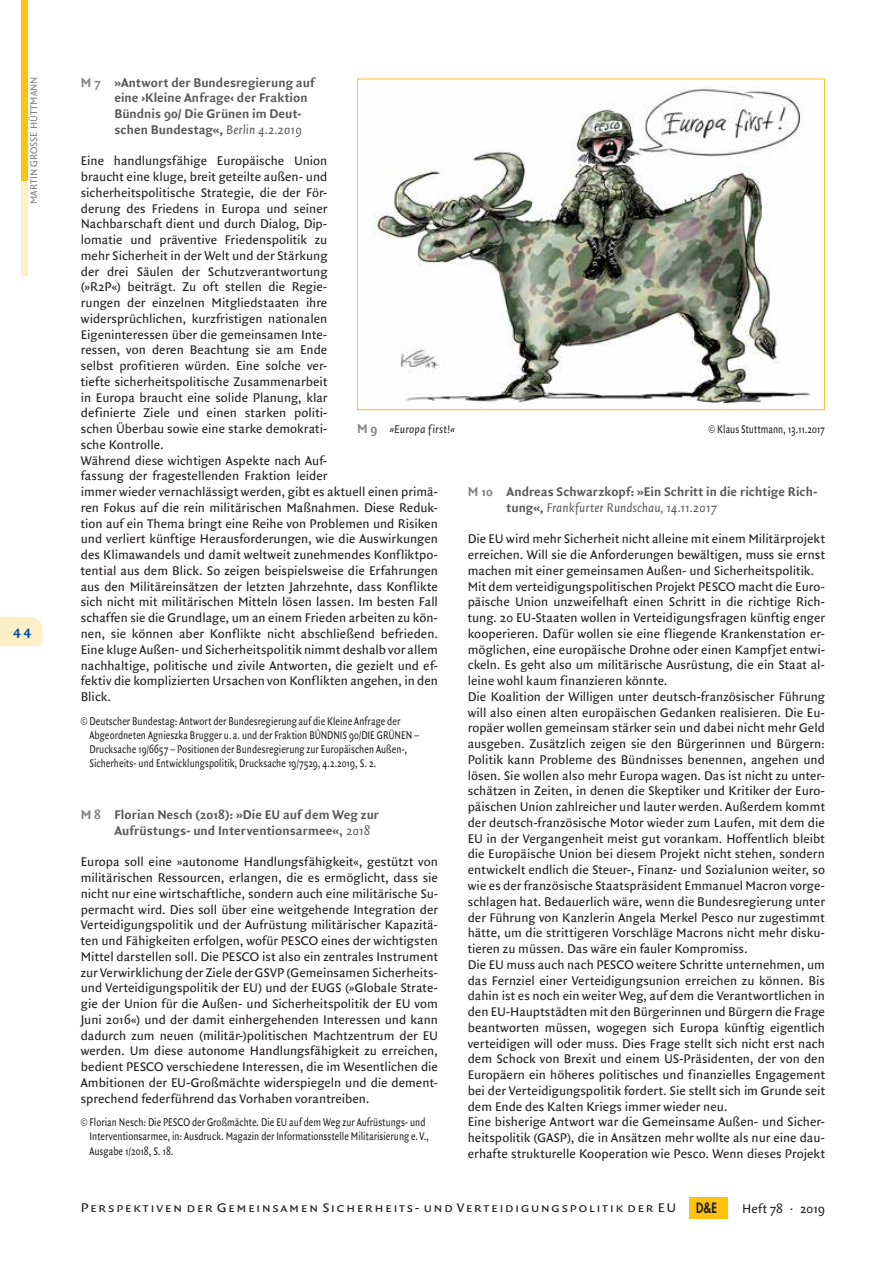
<style>
.page{position:relative;width:893px;height:1263px;background:#fff}
.page>*{position:absolute;margin:0;border:0;box-sizing:border-box;transform-origin:0 0}
.t1{font:800 13.8px "Futura";color:#231f20;scale:.82 1}
.t2{font:13.5px/15.8px "Quadraat Sans";color:#231f20}
.t3{font:700 13.5px/15.8px "Quadraat Sans";letter-spacing:.005em;color:#58595b}
.t4{font:13.5px "Quadraat Sans Caps";letter-spacing:.1em;color:#231f20;scale:1.1 1}
.t5{font:700 13.5px "Quadraat Sans";color:#034ea2;scale:1.1 1}
.t6{font:12px/14.2px "Quadraat Sans";letter-spacing:.005em;color:#231f20;scale:.8 1}
.t7{font:italic 12px "Quadraat Sans";letter-spacing:.01em;color:#231f20}
.t8{font:10.5px "Quadraat Sans";letter-spacing:-.005em;color:#808285}
.s1{color:#808285}
.s2{font-weight:400;font-style:italic}
.s3{font-weight:700;font-style:normal;font-size:13.5px;color:#808285}
</style>
<div class="page">
<img style="left:373px;top:86px;width:438px;height:319px">
<div style="left:357px;top:79px;width:468px;height:331px;border:1px solid #ffc20e"></div>
<svg style="left:0;top:617px;width:42px;height:29px"></svg>
<div style="left:21px;top:0;width:7px;height:181px;background:#ffc20e"></div>
<div style="left:21px;top:181px;width:7px;height:95px;background:#ffefc6"></div>
<div style="left:689px;top:1197px;width:38px;height:21px;background:#ffc20e"></div>
<p class="t8" style="left:30px;top:204px;width:129px;rotate:-90deg">MARTIN GROSSE HÜTTMANN</p>
<p class="t5" style="left:14px;top:625px;width:18px">44</p>
<p class="t3" style="left:114px;top:75px;width:202px;text-indent:-34px"><span class="s1">M 7</span> »Antwort der Bundesregierung auf eine ›Kleine Anfrage‹ der Fraktion Bündnis 90/ Die Grünen im Deut&shy;schen Bundestag«, <span class="s2">Berlin 4.2.2019</span></p>
<p class="t2" style="left:81px;top:154px;width:359px">Eine handlungsfähige Europäische Union<br>braucht eine kluge, breit geteilte außen- und sicherheitspolitische Strategie, die der För-<br>derung des Friedens in Europa und seiner<br>Nachbarschaft dient und durch Dialog, Dip-<br>lomatie und präventive Friedenspolitik zu<br>mehr Sicherheit in der Welt und der Stärkung<br>der drei Säulen der Schutzverantwortung<br>(»R2P«) beiträgt. Zu oft stellen die Regie-<br>rungen der einzelnen Mitgliedstaaten ihre<br>widersprüchlichen, kurzfristigen nationalen<br>Eigeninteressen über die gemeinsamen Inte-<br>ressen, von deren Beachtung sie am Ende<br>selbst profitieren würden. Eine solche ver-<br>tiefte sicherheitspolitische Zusammenarbeit<br>in Europa braucht eine solide Planung, klar<br>definierte Ziele und einen starken politi-<br>schen Überbau sowie eine starke demokrati-<br>sche Kontrolle.<br>Während diese wichtigen Aspekte nach Auf-<br>fassung der fragestellenden Fraktion leider<br>immer wieder vernachlässigt werden, gibt es aktuell einen primä&shy;ren Fokus auf die rein militärischen Maßnahmen. Diese Reduk&shy;tion auf ein Thema bringt eine Reihe von Problemen und Risiken und verliert künftige Herausforderungen, wie die Auswirkungen des Klimawandels und damit weltweit zunehmendes Konfliktpo&shy;tential aus dem Blick. So zeigen beispielsweise die Erfahrungen aus den Militäreinsätzen der letzten Jahrzehnte, dass Konflikte sich nicht mit militärischen Mitteln lösen lassen. Im besten Fall schaffen sie die Grundlage, um an einem Frieden arbeiten zu kön&shy;nen, sie können aber Konflikte nicht abschließend befrieden.<br>Eine kluge Außen- und Sicherheitspolitik nimmt deshalb vor allem nachhaltige, politische und zivile Antworten, die gezielt und ef&shy;fektiv die komplizierten Ursachen von Konflikten angehen, in den Blick.</p>
<p class="t6" style="left:89px;top:714px;width:413px;text-indent:-9px">© Deutscher Bundestag: Antwort der Bundesregierung auf die Kleine Anfrage der Abgeordneten Agnieszka Brugger u. a. und der Fraktion BÜNDNIS 90/DIE GRÜNEN – Drucksache 19/6657 – Positionen der Bundesregierung zur Europäischen Außen-, Sicherheits- und Entwicklungspolitik, Drucksache 19/7529, 4.2.2019, S. 2.</p>
<p class="t3" style="left:114px;top:808px;width:266px;text-indent:-34px"><span class="s1">M 8</span> Florian Nesch (2018): »Die EU auf dem Weg zur<br>Aufrüstungs- und Interventionsarmee«, <span class="s2">2018</span></p>
<p class="t2" style="left:81px;top:855px;width:359px;text-align:justify">Europa soll eine »autonome Handlungsfähigkeit«, gestützt von militärischen Ressourcen, erlangen, die es ermöglicht, dass sie nicht nur eine wirtschaftliche, sondern auch eine militärische Su&shy;permacht wird. Dies soll über eine weitgehende Integration der Verteidigungspolitik und der Aufrüstung militärischer Kapazitä&shy;ten und Fähigkeiten erfolgen, wofür PESCO eines der wichtigsten Mittel darstellen soll. Die PESCO ist also ein zentrales Instrument zur Verwirklichung der Ziele der GSVP (Gemeinsamen Sicherheits&shy;und Verteidigungspolitik der EU) und der EUGS (»Globale Strate&shy;gie der Union für die Außen- und Sicherheitspolitik der EU vom Juni 2016«) und der damit einhergehenden Interessen und kann dadurch zum neuen (militär-)politischen Machtzentrum der EU werden. Um diese autonome Handlungsfähigkeit zu erreichen, bedient PESCO verschiedene Interessen, die im Wesentlichen die Ambitionen der EU-Großmächte widerspiegeln und die dement&shy;sprechend federführend das Vorhaben vorantreiben.</p>
<p class="t6" style="left:89px;top:1116px;width:426px;text-indent:-9px">© Florian Nesch: Die PESCO der Großmächte. Die EU auf dem Weg zur Aufrüstungs- und<br>Interventionsarmee, in: Ausdruck. Magazin der Informationsstelle Militarisierung e. V.,<br>Ausgabe 1/2018, S. 18.</p>
<p class="t7" style="left:357px;top:424px;width:99px"><span class="s3">M 9</span> »Europa first!«</p>
<p class="t6" style="left:709px;top:423px;width:147px">© Klaus Stuttmann, 13.11.2017</p>
<p class="t3" style="left:507px;top:485px;width:312px;text-indent:-39px"><span class="s1">M 10</span> Andreas Schwarzkopf: »Ein Schritt in die richtige Rich&shy;tung«, <span class="s2">Frankfurter Rundschau, 14.11.2017</span></p>
<p class="t2" style="left:468px;top:532px;width:359px">Die EU wird mehr Sicherheit nicht alleine mit einem Militärprojekt erreichen. Will sie die Anforderungen bewältigen, muss sie ernst machen mit einer gemeinsamen Außen- und Sicherheitspolitik.<br>Mit dem verteidigungspolitischen Projekt PESCO macht die Euro&shy;päische Union unzweifelhaft einen Schritt in die richtige Rich&shy;tung. 20 EU-Staaten wollen in Verteidigungsfragen künftig enger kooperieren. Dafür wollen sie eine fliegende Krankenstation er&shy;möglichen, eine europäische Drohne oder einen Kampfjet entwi&shy;ckeln. Es geht also um militärische Ausrüstung, die ein Staat al&shy;leine wohl kaum finanzieren könnte.<br>Die Koalition der Willigen unter deutsch-französischer Führung will also einen alten europäischen Gedanken realisieren. Die Eu&shy;ropäer wollen gemeinsam stärker sein und dabei nicht mehr Geld ausgeben. Zusätzlich zeigen sie den Bürgerinnen und Bürgern:<br>Politik kann Probleme des Bündnisses benennen, angehen und lösen. Sie wollen also mehr Europa wagen. Das ist nicht zu unter&shy;schätzen in Zeiten, in denen die Skeptiker und Kritiker der Euro&shy;päischen Union zahlreicher und lauter werden. Außerdem kommt der deutsch-französische Motor wieder zum Laufen, mit dem die EU in der Vergangenheit meist gut vorankam. Hoffentlich bleibt die Europäische Union bei diesem Projekt nicht stehen, sondern entwickelt endlich die Steuer-, Finanz- und Sozialunion weiter, so wie es der französische Staatspräsident Emmanuel Macron vorge&shy;schlagen hat. Bedauerlich wäre, wenn die Bundesregierung unter der Führung von Kanzlerin Angela Merkel Pesco nur zugestimmt hätte, um die strittigeren Vorschläge Macrons nicht mehr disku&shy;tieren zu müssen. Das wäre ein fauler Kompromiss.<br>Die EU muss auch nach PESCO weitere Schritte unternehmen, um das Fernziel einer Verteidigungsunion erreichen zu können. Bis dahin ist es noch ein weiter Weg, auf dem die Verantwortlichen in den EU-Hauptstädten mit den Bürgerinnen und Bürgern die Frage beantworten müssen, wogegen sich Europa künftig eigentlich verteidigen will oder muss. Dies Frage stellt sich nicht erst nach dem Schock von Brexit und einem US-Präsidenten, der von den Europäern ein höheres politisches und finanzielles Engagement bei der Verteidigungspolitik fordert. Sie stellt sich im Grunde seit dem Ende des Kalten Kriegs immer wieder neu.<br>Eine bisherige Antwort war die Gemeinsame Außen- und Sicher&shy;heitspolitik (GASP), die in Ansätzen mehr wollte als nur eine dau&shy;erhafte strukturelle Kooperation wie Pesco. Wenn dieses Projekt</p>
<p class="t4" style="left:81px;top:1199px;width:543px">Perspektiven der Gemeinsamen Sicherheits- und Verteidigungspolitik der EU</p>
<p class="t1" style="left:696px;top:1201px;width:27px">D&amp;E</p>
<p class="t2" style="left:742px;top:1202px;width:84px">Heft 78 · 2019</p>
</div>
